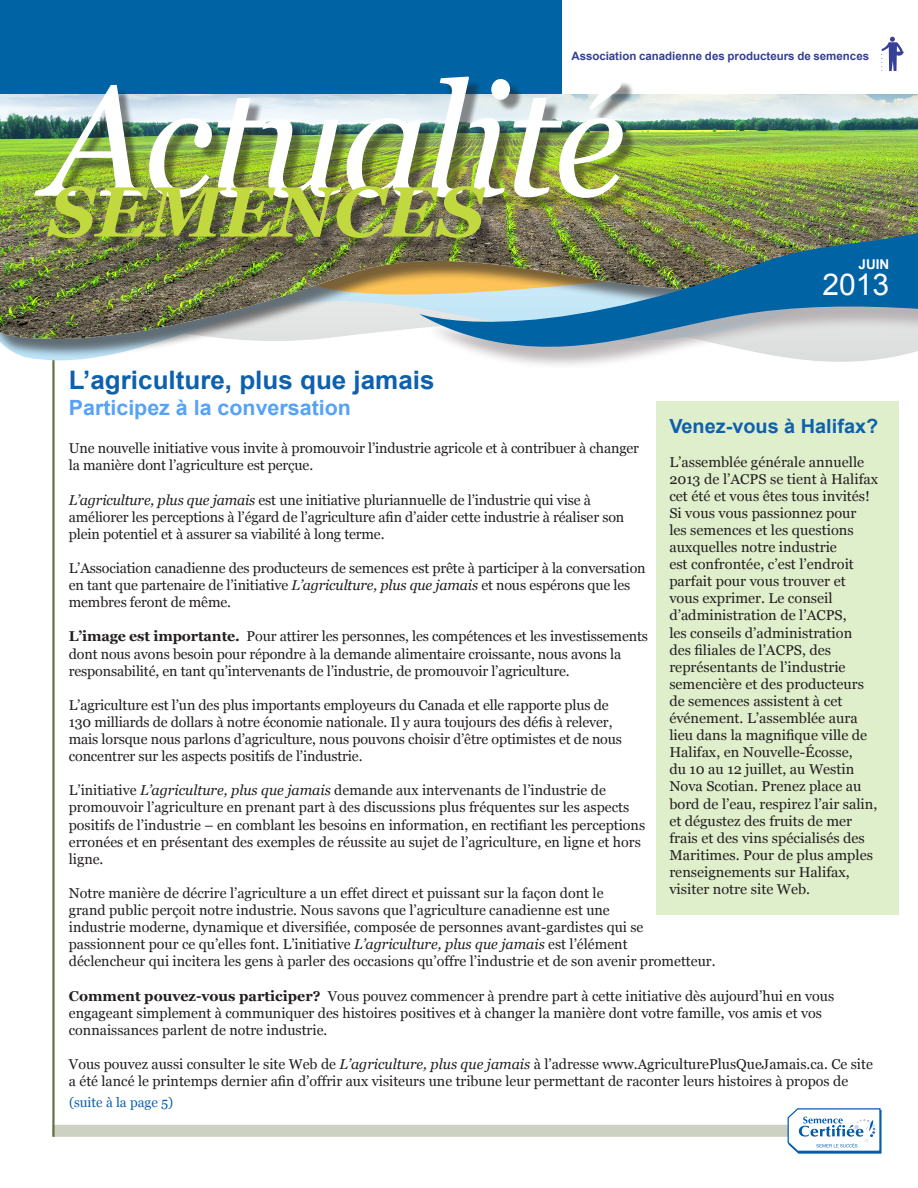
<style>
.page{position:relative;width:918px;height:1188px;background:#fff}
.page>*{position:absolute;margin:0;border:0;box-sizing:border-box;transform-origin:0 0}
.t1{font:30px "Arial";color:#fff}
.Head1{font:700 25.5px "Arial";color:#0d60ae}
.Head1-2{font:700 21px "Arial";color:#56a2f6}
.t2{font:700 19.5px "Arial";color:#0d60ae}
.t3{font:14.25px/17.1px "Georgia";color:#231f20}
.t4{font:13.5px "Georgia";color:#0d60ae}
.t5{font:700 13.5px "Arial";color:#fff}
.t6{font:700 12px "Arial";letter-spacing:-.005em;color:#354096}
.t7{font:700 11.55px "Arial";color:#354096}
.s1{font-style:italic}
.s2{font-weight:700}
</style>
<div class="page">
<div style="left:52px;top:1125px;width:812px;height:12px;background:#cdd1c2"></div>
<hr style="left:52px;top:55px;width:3px;height:1082px;background:#65714a">
<div style="left:656px;top:401px;width:242px;height:514px;background:#e0efcb"></div>
<img style="left:0;top:94px;width:918px;height:247px">
<div style="left:0;top:0;width:621px;height:94px;background:#0063a4"></div>
<div style="left:425px;top:229px;width:493px;height:140px;background:#a8a1a3;opacity:.75"></div>
<img style="left:419px;top:225px;width:499px;height:133px">
<div style="left:562px;top:0;width:356px;height:94px;background:#fff"></div>
<svg style="left:881px;top:36px;width:23px;height:35px"></svg>
<div style="left:39px;top:81px;width:597px;height:170px;background:#231f20;opacity:.5"></div>
<img style="left:34px;top:77px;width:589px;height:161px">
<svg style="left:786px;top:1108px;width:96px;height:46px"></svg>
<p class="t6" style="left:644px;top:45px;width:212px">Canadian Seed Growers’ Association</p>
<p class="t7" style="left:571px;top:48px;width:299px">Association canadienne des producteurs de semences</p>
<p class="t5" style="left:859px;top:255px;width:32px">JUIN</p>
<p class="t1" style="left:823px;top:265px;width:68px">2013</p>
<p class="Head1" style="left:69px;top:363px;width:367px">L’agriculture, plus que jamais</p>
<p class="Head1-2" style="left:69px;top:393px;width:284px">Participez à la conversation</p>
<p class="t3" style="left:69px;top:440px;width:572px">Une nouvelle initiative vous invite à promouvoir l’industrie agricole et à contribuer à changer la manière dont l’agriculture est perçue.</p>
<p class="t3" style="left:69px;top:492px;width:557px"><span class="s1">L’agriculture, plus que jamais</span> est une initiative pluriannuelle de l’industrie qui vise à améliorer les perceptions à l’égard de l’agriculture afin d’aider cette industrie à réaliser son plein potentiel et à assurer sa viabilité à long terme.</p>
<p class="t3" style="left:69px;top:560px;width:578px">L’Association canadienne des producteurs de semences est prête à participer à la conversation en tant que partenaire de l’initiative <span class="s1">L’agriculture, plus que jamais</span> et nous espérons que les membres feront de même.</p>
<p class="t3" style="left:69px;top:628px;width:581px"><span class="s2">L’image est importante.</span> Pour attirer les personnes, les compétences et les investissements dont nous avons besoin pour répondre à la demande alimentaire croissante, nous avons la responsabilité, en tant qu’intervenants de l’industrie, de promouvoir l’agriculture.</p>
<p class="t3" style="left:69px;top:697px;width:555px">L’agriculture est l’un des plus importants employeurs du Canada et elle rapporte plus de 130 milliards de dollars à notre économie nationale. Il y aura toujours des défis à relever, mais lorsque nous parlons d’agriculture, nous pouvons choisir d’être optimistes et de nous concentrer sur les aspects positifs de l’industrie.</p>
<p class="t3" style="left:69px;top:782px;width:578px">L’initiative <span class="s1">L’agriculture, plus que jamais</span> demande aux intervenants de l’industrie de promouvoir l’agriculture en prenant part à des discussions plus fréquentes sur les aspects positifs de l’industrie – en comblant les besoins en information, en rectifiant les perceptions erronées et en présentant des exemples de réussite au sujet de l’agriculture, en ligne et hors ligne.</p>
<p class="t3" style="left:69px;top:885px;width:648px">Notre manière de décrire l’agriculture a un effet direct et puissant sur la façon dont le<br>grand public perçoit notre industrie. Nous savons que l’agriculture canadienne est une<br>industrie moderne, dynamique et diversifiée, composée de personnes avant-gardistes qui se passionnent pour ce qu’elles font. L’initiative <span class="s1">L’agriculture, plus que jamais</span> est l’élément<br>déclencheur qui incitera les gens à parler des occasions qu’offre l’industrie et de son avenir prometteur.</p>
<p class="t3" style="left:69px;top:987px;width:767px"><span class="s2">Comment pouvez-vous participer?</span> Vous pouvez commencer à prendre part à cette initiative dès aujourd’hui en vous engageant simplement à communiquer des histoires positives et à changer la manière dont votre famille, vos amis et vos connaissances parlent de notre industrie.</p>
<p class="t3" style="left:69px;top:1056px;width:806px">Vous pouvez aussi consulter le site Web de <span class="s1">L’agriculture, plus que jamais</span> à l’adresse www.AgriculturePlusQueJamais.ca. Ce site a été lancé le printemps dernier afin d’offrir aux visiteurs une tribune leur permettant de raconter leurs histoires à propos de</p>
<p class="t2" style="left:669px;top:413px;width:210px">Venez-vous à Halifax?</p>
<p class="t3" style="left:669px;top:453px;width:210px">L’assemblée générale annuelle<br>2013 de l’ACPS se tient à Halifax cet été et vous êtes tous invités!<br>Si vous vous passionnez pour<br>les semences et les questions auxquelles notre industrie<br>est confrontée, c’est l’endroit parfait pour vous trouver et vous exprimer. Le conseil d’administration de l’ACPS,<br>les conseils d’administration<br>des filiales de l’ACPS, des représentants de l’industrie semencière et des producteurs de semences assistent à cet événement. L’assemblée aura lieu dans la magnifique ville de<br>Halifax, en Nouvelle-Écosse,<br>du 10 au 12 juillet, au Westin<br>Nova Scotian. Prenez place au bord de l’eau, respirez l’air salin, et dégustez des fruits de mer frais et des vins spécialisés des<br>Maritimes. Pour de plus amples renseignements sur Halifax, visiter notre site Web.</p>
<p class="t4" style="left:69px;top:1094px;width:106px">(suite à la page 5)</p>
</div>
